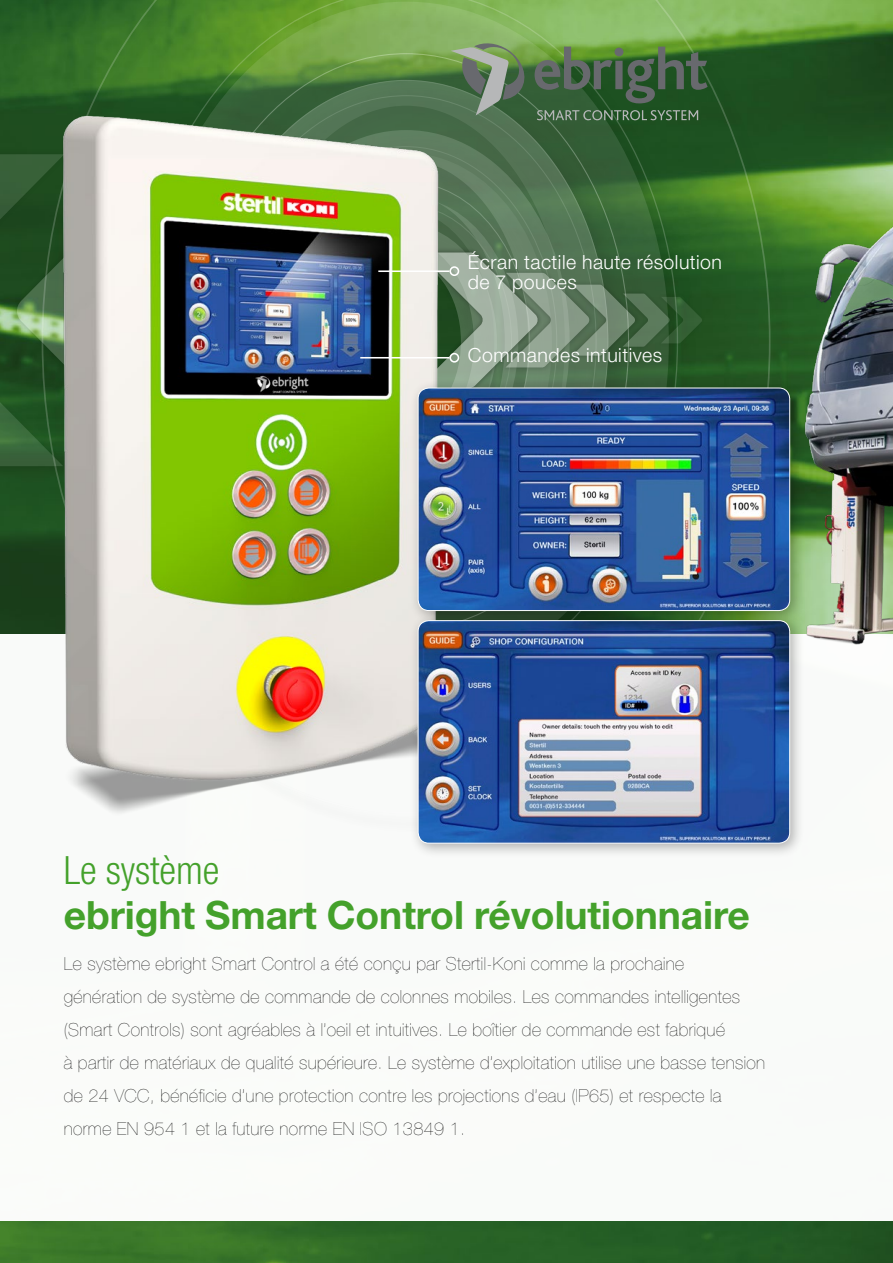
<style>
.page{position:relative;width:893px;height:1263px;background:#fff}
.page>*{position:absolute;margin:0;border:0;box-sizing:border-box;transform-origin:0 0}
.t1{font:700 39px "Helvetica Neue LT Std";letter-spacing:-.005em;color:#44a12b}
.t2{font:300 condensed 39px "Helvetica Neue LT Std";color:#44a12b}
.t3{font:300 19.5px/20.2px "Helvetica Neue LT Std";letter-spacing:.025em;color:#fff}
.t4{font:200 18px/33px "Helvetica Neue LT Pro";letter-spacing:.02em;color:#000}
</style>
<div class="page">
<img style="left:0;top:0;width:893px;height:1263px">
<div style="left:0;top:634px;width:893px;height:586px;background:#fff"></div>
<svg style="left:42px;top:0;width:729px;height:379px;background:#4e803c"></svg>
<svg style="left:0;top:154px;width:18px;height:312px;background:#315d2f"></svg>
<div style="left:658px;top:293px;width:48px;height:54px;background:#21511f"></div>
<svg style="left:477px;top:252px;width:225px;height:127px;background:#5d7b5d"></svg>
<img style="left:744px;top:130px;width:149px;height:515px">
<img style="left:18px;top:92px;width:459px;height:722px">
<div style="left:410px;top:379px;width:395px;height:247px;background:#000;opacity:.3"></div>
<img style="left:418px;top:388px;width:372px;height:222px">
<div style="left:418px;top:388px;width:372px;height:223px;border:1px solid #fff;border-radius:11px"></div>
<div style="left:410px;top:612px;width:395px;height:246px;background:#000;opacity:.3"></div>
<img style="left:418px;top:621px;width:372px;height:222px">
<div style="left:418px;top:620px;width:372px;height:223px;border:1px solid #fff;border-radius:11px"></div>
<svg style="left:451px;top:43px;width:78px;height:72px;background:#6d8666"></svg>
<svg style="left:535px;top:47px;width:173px;height:56px;background:#44673f"></svg>
<svg style="left:537px;top:110px;width:161px;height:10px;background:#537456"></svg>
<hr style="left:360px;top:357px;width:89px;height:1px;background:#fff">
<div style="left:449px;top:353px;width:10px;height:10px;border:2px solid #fff;border-radius:50%"></div>
<hr style="left:378px;top:270px;width:71px;height:2px;background:#fff">
<div style="left:449px;top:266px;width:10px;height:10px;border:2px solid #fff;border-radius:50%"></div>
<p class="t3" style="left:468px;top:251px;width:256px">Écran tactile haute résolution de 7 pouces</p>
<p class="t3" style="left:468px;top:345px;width:196px">Commandes intuitives</p>
<h1 class="t2" style="left:64px;top:848px;width:157px">Le système</h1>
<h1 class="t1" style="left:64px;top:891px;width:688px">ebright Smart Control révolutionnaire</h1>
<p class="t4" style="left:64px;top:947px;width:703px">Le système ebright Smart Control a été conçu par Stertil-Koni comme la prochaine génération de système de commande de colonnes mobiles. Les commandes intelligentes (Smart Controls) sont agréables à l’oeil et intuitives. Le boîtier de commande est fabriqué<br>à partir de matériaux de qualité supérieure. Le système d’exploitation utilise une basse tension de 24 VCC, bénéficie d’une protection contre les projections d’eau (IP65) et respecte la norme EN 954 1 et la future norme EN ISO 13849 1.</p>
</div>
